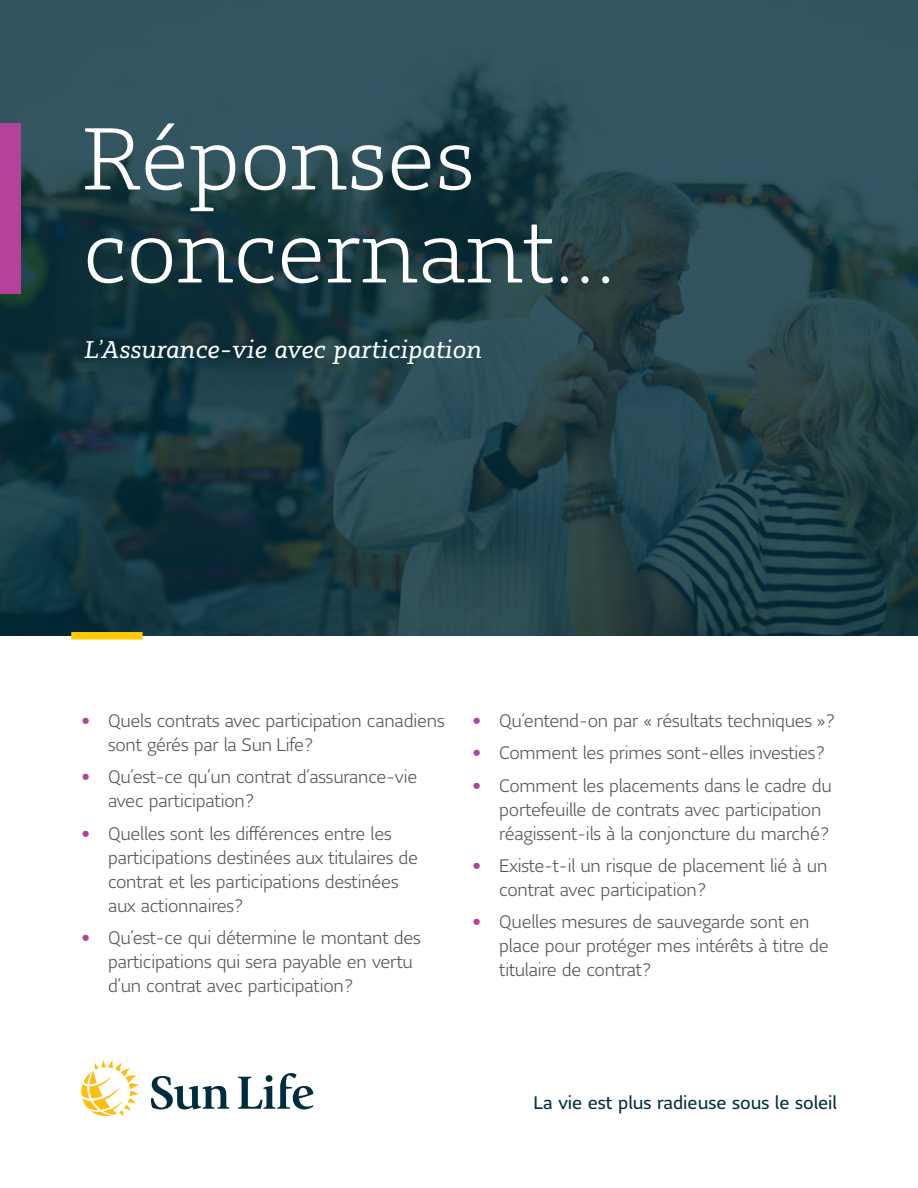
<style>
.page{position:relative;width:918px;height:1188px;background:#fff}
.page>*{position:absolute;margin:0;border:0;box-sizing:border-box;transform-origin:0 0}
.t1{font:300 87px/93px "Sun Life Serif";color:#fff}
.t2{font:italic 24px "Sun Life Serif";color:#fff}
.t3{font:300 18px/24px "Sun Life Sans";letter-spacing:-.01em;color:#555}
.t4{font:18px "Sun Life Sans";color:#002d3d}
.s1{font-family:"Sun Life Sans"}
.s2{color:#b24398}
</style>
<div class="page">
<img style="left:0;top:0;width:918px;height:635px">
<div style="left:0;top:123px;width:20px;height:171px;background:#b24398"></div>
<div style="left:71px;top:632px;width:72px;height:8px;background:#ffcb05"></div>
<svg style="left:151px;top:1076px;width:78px;height:33px"></svg>
<svg style="left:238px;top:1073px;width:75px;height:36px"></svg>
<svg style="left:81px;top:1061px;width:58px;height:56px"></svg>
<h1 class="t1" style="left:83px;top:110px;width:534px">R<span class="s1">é</span>ponses concernant…</h1>
<h2 class="t2" style="left:84px;top:334px;width:399px">L’Assurance-vie avec participation</h2>
<p class="t3" style="left:108px;top:709px;width:338px;text-indent:-27px"><span class="s2">•</span> Quels contrats avec participation canadiens sont gérés par la Sun Life?</p>
<p class="t3" style="left:108px;top:765px;width:311px;text-indent:-27px"><span class="s2">•</span> Qu’est-ce qu’un contrat d’assurance-vie avec participation?</p>
<p class="t3" style="left:108px;top:821px;width:312px;text-indent:-27px"><span class="s2">•</span> Quelles sont les différences entre les participations destinées aux titulaires de contrat et les participations destinées aux actionnaires?</p>
<p class="t3" style="left:108px;top:925px;width:314px;text-indent:-27px"><span class="s2">•</span> Qu’est-ce qui détermine le montant des participations qui sera payable en vertu d’un contrat avec participation?</p>
<p class="t3" style="left:472px;top:709px;width:365px"><span class="s2">•</span> Qu’entend-on par « résultats techniques »?</p>
<p class="t3" style="left:472px;top:741px;width:354px"><span class="s2">•</span> Comment les primes sont-elles investies?</p>
<p class="t3" style="left:499px;top:773px;width:334px;text-indent:-27px"><span class="s2">•</span> Comment les placements dans le cadre du portefeuille de contrats avec participation réagissent-ils à la conjoncture du marché?</p>
<p class="t3" style="left:499px;top:853px;width:330px;text-indent:-27px"><span class="s2">•</span> Existe-t-il un risque de placement lié à un contrat avec participation?</p>
<p class="t3" style="left:499px;top:909px;width:331px;text-indent:-27px"><span class="s2">•</span> Quelles mesures de sauvegarde sont en place pour protéger mes intérêts à titre de titulaire de contrat?</p>
<p class="t4" style="left:534px;top:1090px;width:305px">La vie est plus radieuse sous le soleil</p>
</div>
